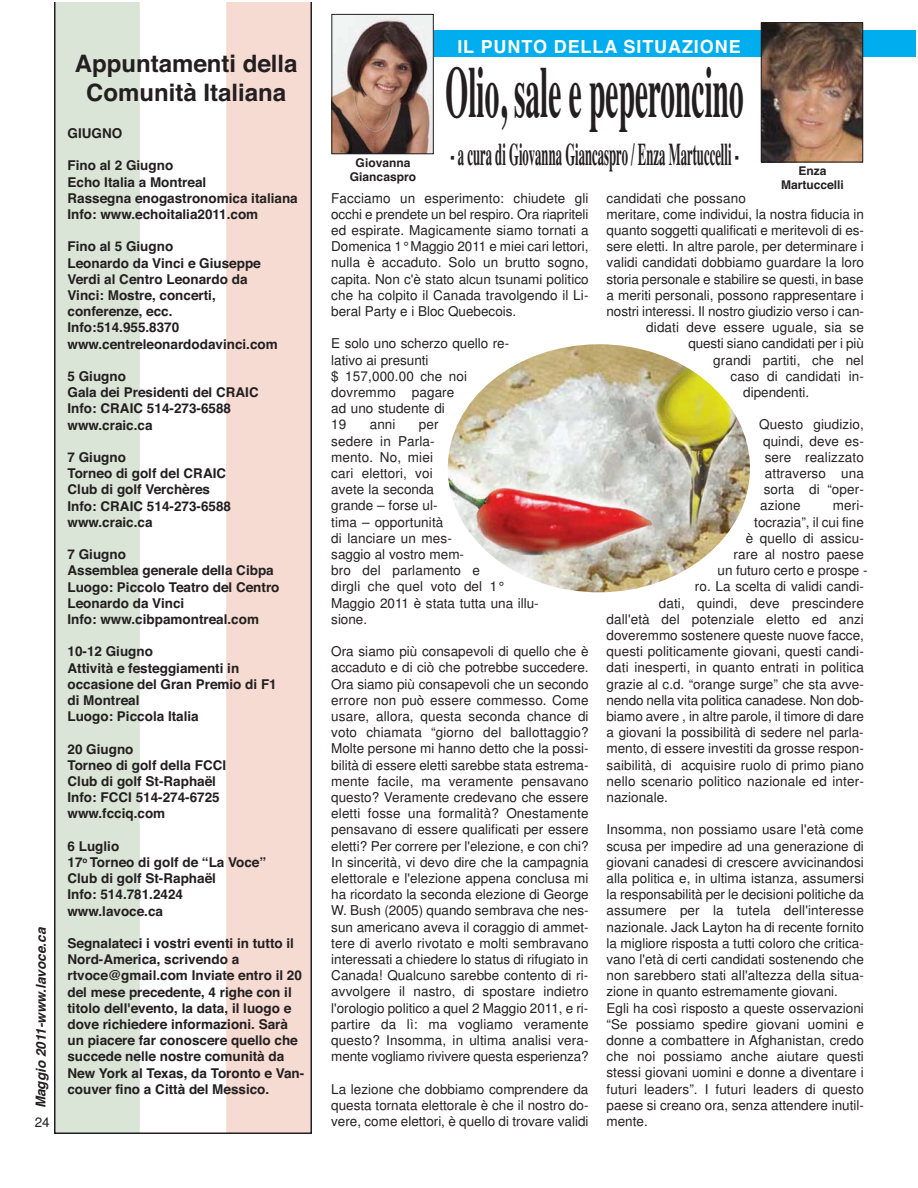
<style>
.page{position:relative;width:918px;height:1188px;background:#fff}
.page>*{position:absolute;margin:0;border:0;box-sizing:border-box;transform-origin:0 0}
.t1{font:700 72.75px "Times";color:#231f20;scale:.4 1}
.t2{font:700 31.5px "Times";color:#231f20;scale:.4 1}
.t3{font:700 24px/28.8px "Helvetica";color:#231f20;text-align:center}
.t4{font:700 18px "Helvetica";letter-spacing:.05em;color:#fff}
.t5{font:13.5px/16.2px "Helvetica";color:#231f20;text-align:justify}
.t6{font:700 13.5px/16.2px "Helvetica";color:#231f20}
.t7{font:italic 700 13.5px "Helvetica";color:#231f20}
.t8{font:700 12px/14.4px "Helvetica";color:#231f20;text-align:center}
</style>
<div class="page">
<div style="left:332px;top:30px;width:584px;height:27px;background:#00aeef"></div>
<img style="left:448px;top:345px;width:302px;height:247px;border-radius:50%">
<img style="left:333px;top:16px;width:99px;height:136px">
<div style="left:331px;top:14px;width:103px;height:140px;border:1px solid #231f20"></div>
<img style="left:763px;top:24px;width:98px;height:136px">
<div style="left:761px;top:22px;width:102px;height:140px;border:1px solid #231f20"></div>
<svg style="left:54px;top:2px;width:258px;height:1132px"></svg>
<svg style="left:863px;top:30px;width:1px;height:27px"></svg>
<svg style="left:761px;top:30px;width:1px;height:27px"></svg>
<p class="t7" style="left:36px;top:1108px;width:182px;rotate:-90deg">Maggio 2011-www.lavoce.ca</p>
<p class="t5" style="left:35px;top:1116px;width:17px">24</p>
<h3 class="t3" style="left:75px;top:51px;width:224px">Appuntamenti della<br>Comunità Italiana</h3>
<p class="t6" style="left:68px;top:126px;width:56px">GIUGNO</p>
<p class="t6" style="left:68px;top:159px;width:232px">Fino al 2 Giugno<br>Echo Italia a Montreal<br>Rassegna enogastronomica italiana<br>Info: www.echoitalia2011.com</p>
<p class="t6" style="left:68px;top:240px;width:212px">Fino al 5 Giugno<br>Leonardo da Vinci e Giuseppe<br>Verdi al Centro Leonardo da<br>Vinci: Mostre, concerti, conferenze, ecc.<br>Info:514.955.8370 www.centreleonardodavinci.com</p>
<p class="t6" style="left:68px;top:369px;width:193px">5 Giugno<br>Gala dei Presidenti del CRAIC<br>Info: CRAIC 514-273-6588 www.craic.ca</p>
<p class="t6" style="left:68px;top:450px;width:165px">7 Giugno<br>Torneo di golf del CRAIC<br>Club di golf Verchères<br>Info: CRAIC 514-273-6588 www.craic.ca</p>
<p class="t6" style="left:68px;top:548px;width:214px">7 Giugno<br>Assemblea generale della Cibpa<br>Luogo: Piccolo Teatro del Centro<br>Leonardo da Vinci<br>Info: www.cibpamontreal.com</p>
<p class="t6" style="left:68px;top:645px;width:211px">10-12 Giugno<br>Attività e festeggiamenti in occasione del Gran Premio di F1 di Montreal<br>Luogo: Piccola Italia</p>
<p class="t6" style="left:68px;top:742px;width:160px">20 Giugno<br>Torneo di golf della FCCI<br>Club di golf St-Raphaël<br>Info: FCCI 514-274-6725 www.fcciq.com</p>
<p class="t6" style="left:67px;top:839px;width:200px">6 Luglio<br>17<sup>o</sup> Torneo di golf de “La Voce”<br>Club di golf St-Raphaël<br>Info: 514.781.2424 www.lavoce.ca</p>
<p class="t6" style="left:67px;top:936px;width:238px">Segnalateci i vostri eventi in tutto il Nord-America, scrivendo a rtvoce@gmail.com Inviate entro il 20 del mese precedente, 4 righe con il titolo dell'evento, la data, il luogo e dove richiedere informazioni. Sarà un piacere far conoscere quello che succede nelle nostre comunità da New York al Texas, da Toronto e Van&shy;couver fino a Città del Messico.</p>
<h3 class="t4" style="left:457px;top:40px;width:285px">IL PUNTO DELLA SITUAZIONE</h3>
<h1 class="t1" style="left:446px;top:66px;width:747px">Olio, sale e peperoncino</h1>
<h2 class="t2" style="left:450px;top:143px;width:723px">- a cura di Giovanna Giancaspro / Enza Martuccelli -</h2>
<p class="t8" style="left:350px;top:156px;width:68px">Giovanna<br>Giancaspro</p>
<p class="t8" style="left:781px;top:165px;width:64px">Enza<br>Martuccelli</p>
<p class="t5" style="left:331px;top:191px;width:259px">Facciamo un esperimento: chiudete gli occhi e prendete un bel respiro. Ora riapriteli ed espirate. Magicamente siamo tornati a Domenica 1° Maggio 2011 e miei cari lettori, nulla è accaduto. Solo un brutto sogno, capita. Non c'è stato alcun tsunami politico che ha colpito il Canada travolgendo il Li - beral Party e i Bloc Quebecois.</p>
<p class="t5" style="left:331px;top:337px;width:180px;text-align:left">E solo uno scherzo quello re - lativo ai presunti<br>$ 157,000.00 che noi dovremmo pagare<br>ad uno studente di<br>19</p>
<p class="t5" style="left:370px;top:418px;width:27px">anni</p>
<p class="t5" style="left:331px;top:418px;width:209px;text-align:left;text-indent:88px">per<br>sedere in Parla-<br>mento. No, miei<br>cari elettori, voi<br>avete la se conda<br>grande – forse ul-<br>tima – opportunità<br>di lancia re un mes -<br>sag gio al vostro mem -<br>bro del parlamento e<br>dirgli che quel voto del 1°<br>Maggio 2011 è stata tutta una illu&shy;sione.</p>
<p class="t5" style="left:331px;top:645px;width:259px">Ora siamo più consapevoli di quello che è accaduto e di ciò che potrebbe succedere.<br>Ora siamo più consapevoli che un secondo errore non può essere commesso. Come usare, allora, questa seconda chance di voto chiamata “giorno del ballottaggio?<br>Molte persone mi hanno detto che la possi&shy;bilità di essere eletti sarebbe stata estrema&shy;mente facile, ma veramente pensavano questo? Veramente credevano che essere eletti fosse una formalità? Onestamente pensavano di essere qualificati per essere eletti? Per correre per l'elezione, e con chi?<br>In sincerità, vi devo dire che la campagnia elettorale e l'elezione appena conclusa mi ha ricordato la seconda elezione di George W. Bush (2005) quando sembrava che nes&shy;sun americano aveva il coraggio di ammet&shy;tere di averlo rivotato e molti sembravano interessati a chiedere lo status di rifugiato in Canada! Qualcuno sarebbe contento di ri&shy;avvolgere il nastro, di spostare indietro l'orologio politico a quel 2 Maggio 2011, e ri&shy;partire da lì: ma vogliamo veramente questo? Insomma, in ultima analisi vera&shy;mente vogliamo rivivere questa esperienza?</p>
<p class="t5" style="left:331px;top:1082px;width:259px">La lezione che dobbiamo comprendere da questa tornata elettorale è che il nostro do&shy;vere, come elettori, è quello di trovare validi</p>
<p class="t5" style="left:607px;top:191px;width:141px">candidati che possano</p>
<p class="t5" style="left:607px;top:207px;width:259px">meritare, come individui, la nostra fiducia in</p>
<p class="t5" style="left:607px;top:223px;width:259px">quanto soggetti qualificati e meritevoli di es-</p>
<p class="t5" style="left:607px;top:240px;width:259px">sere eletti. In altre parole, per determinare i</p>
<p class="t5" style="left:607px;top:256px;width:259px">validi candidati dobbiamo guardare la loro</p>
<p class="t5" style="left:607px;top:272px;width:259px">storia personale e stabilire se questi, in base</p>
<p class="t5" style="left:607px;top:288px;width:259px">a meriti personali, possono rappresentare i</p>
<p class="t5" style="left:607px;top:304px;width:259px">nostri interessi. Il nostro giudizio verso i can-</p>
<p class="t5" style="left:646px;top:321px;width:219px">didati deve essere uguale, sia se</p>
<p class="t5" style="left:688px;top:337px;width:177px">questi siano candidati per i più</p>
<p class="t5" style="left:713px;top:353px;width:152px">grandi partiti, che nel</p>
<p class="t5" style="left:731px;top:369px;width:135px">caso di candidati in-</p>
<p class="t5" style="left:743px;top:385px;width:67px">dipendenti.</p>
<p class="t5" style="left:759px;top:418px;width:106px">Questo giudizio,</p>
<p class="t5" style="left:763px;top:434px;width:102px">quindi, deve es-</p>
<p class="t5" style="left:765px;top:450px;width:101px">sere realizzato</p>
<p class="t5" style="left:765px;top:466px;width:101px">attraverso una</p>
<p class="t5" style="left:764px;top:483px;width:102px">sorta di “oper-</p>
<p class="t5" style="left:760px;top:499px;width:42px">azione</p>
<p class="t5" style="left:833px;top:499px;width:33px">meri-</p>
<p class="t5" style="left:754px;top:515px;width:111px">tocrazia”, il cui fine</p>
<p class="t5" style="left:746px;top:531px;width:120px">è quello di assicu-</p>
<p class="t5" style="left:734px;top:547px;width:132px">rare al nostro paese</p>
<p class="t5" style="left:718px;top:564px;width:152px">un futuro certo e pro s pe -</p>
<p class="t5" style="left:695px;top:580px;width:171px">ro. La scelta di validi candi-</p>
<p class="t5" style="left:659px;top:596px;width:207px">dati, quindi, deve prescindere</p>
<p class="t5" style="left:607px;top:612px;width:259px">dall'età del potenziale eletto ed anzi</p>
<p class="t5" style="left:607px;top:628px;width:259px">doveremmo sostenere queste nuove facce,</p>
<p class="t5" style="left:607px;top:645px;width:259px">questi politicamente giovani, questi candi-</p>
<p class="t5" style="left:607px;top:661px;width:259px">dati inesperti, in quanto entrati in politica</p>
<p class="t5" style="left:607px;top:677px;width:259px">grazie al c.d. “orange surge” che sta avve-</p>
<p class="t5" style="left:607px;top:693px;width:259px">nendo nella vita politica canadese. Non dob-</p>
<p class="t5" style="left:607px;top:709px;width:259px">biamo avere , in altre parole, il timore di dare</p>
<p class="t5" style="left:607px;top:726px;width:259px">a giovani la possibilità di sedere nel parla-</p>
<p class="t5" style="left:607px;top:742px;width:259px">mento, di essere investiti da grosse respon-</p>
<p class="t5" style="left:607px;top:758px;width:259px">saibilità, di acquisire ruolo di primo piano</p>
<p class="t5" style="left:607px;top:774px;width:259px">nello scenario politico nazionale ed inter-</p>
<p class="t5" style="left:607px;top:790px;width:63px">nazionale.</p>
<p class="t5" style="left:607px;top:823px;width:259px;text-align:left">Insomma, non possiamo usare l'età come scusa per impedire ad una generazione di giovani canadesi di crescere avvicinandosi alla politica e, in ultima istanza, assumersi la responsabilità per le decisioni politiche da assumere per la tutela dell'interesse nazionale. Jack Layton ha di recente fornito la migliore risposta a tutti coloro che critica&shy;vano l'età di certi candidati sostenendo che non sarebbero stati all'altezza della situa - zione in quanto estremamente giovani.<br>Egli ha così risposto a queste osservazioni “Se possiamo spedire giovani uomini e donne a combattere in Afghanistan, credo che noi possiamo anche aiutare questi stessi giovani uomini e donne a diventare i futuri leaders”. I futuri leaders di questo paese si creano ora, senza attendere inutil&shy;mente.</p>
</div>
